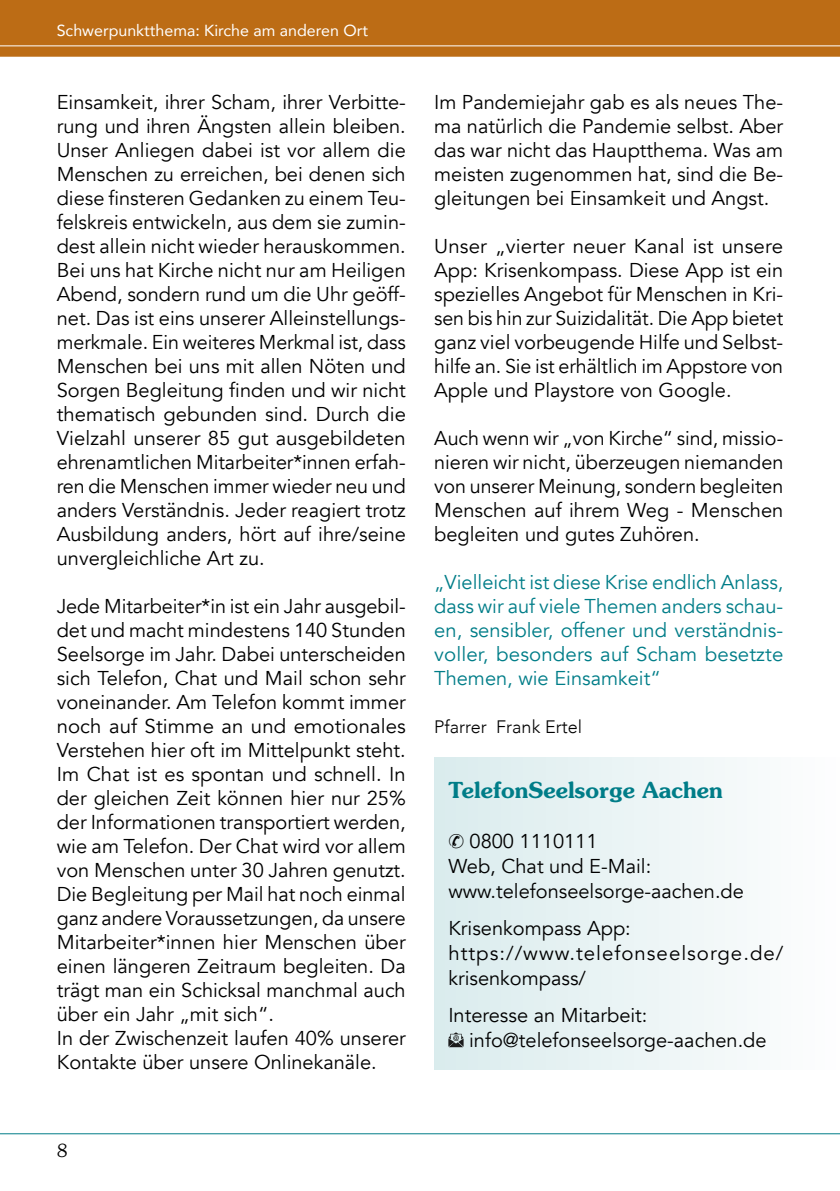
<style>
.page{position:relative;width:840px;height:1191px;background:#fff}
.page>*{position:absolute;margin:0;border:0;box-sizing:border-box;transform-origin:0 0}
.t1{font:600 22px "Souvenir";color:#007d88}
.t2{font:20px/24px "Avenir";color:#000;text-align:justify}
.t3{font:20px/24px "Avenir";letter-spacing:.005em;color:#007d88;text-align:justify}
.t4{font:300 18px "Avenir";color:#000}
.t5{font:300 18px "Souvenir";color:#000}
.t6{font:16px "Avenir";color:#fff}
</style>
<div class="page">
<div style="left:0;top:0;width:839px;height:57px;background:#bc6c15"></div>
<hr style="left:0;top:45px;width:839px;height:1px;background:#fff">
<hr style="left:0;top:1133px;width:839px;height:1px;background:#007d88">
<div style="left:434px;top:757px;width:405px;height:312px;background:linear-gradient(to right,#daeced,#fefefe)"></div>
<svg style="left:448px;top:1032px;width:15px;height:15px"></svg>
<p class="t6" style="left:57px;top:17px;width:313px">Schwerpunktthema: Kirche am anderen Ort</p>
<p class="t2" style="left:57px;top:91px;width:350px">Einsamkeit, ihrer Scham, ihrer Verbitte&shy;rung und ihren Ängsten allein bleiben.<br>Unser Anliegen dabei ist vor allem die Menschen zu erreichen, bei denen sich diese finsteren Gedanken zu einem Teu&shy;felskreis entwickeln, aus dem sie zumin&shy;dest allein nicht wieder herauskommen.<br>Bei uns hat Kirche nicht nur am Heiligen Abend, sondern rund um die Uhr geöff&shy;net. Das ist eins unserer Alleinstellungs&shy;merkmale. Ein weiteres Merkmal ist, dass Menschen bei uns mit allen Nöten und Sorgen Begleitung finden und wir nicht thematisch gebunden sind. Durch die Vielzahl unserer 85 gut ausgebildeten ehrenamtlichen Mitarbeiter*innen erfah&shy;ren die Menschen immer wieder neu und anders Verständnis. Jeder reagiert trotz Ausbildung anders, hört auf ihre/seine unvergleichliche Art zu.</p>
<p class="t2" style="left:57px;top:595px;width:350px;text-align:left">Jede Mitarbeiter*in ist ein Jahr ausgebil&shy;det und macht mindestens 140 Stunden Seelsorge im Jahr. Dabei unterscheiden sich Telefon, Chat und Mail schon sehr voneinander. Am Telefon kommt immer noch auf Stimme an und emotionales Verstehen hier oft im Mittelpunkt steht.<br>Im Chat ist es spontan und schnell. In der gleichen Zeit können hier nur 25% der Informationen transportiert werden, wie am Telefon. Der Chat wird vor allem von Menschen unter 30 Jahren genutzt.<br>Die Begleitung per Mail hat noch einmal ganz andere Voraussetzungen, da unsere Mitarbeiter*innen hier Menschen über einen längeren Zeitraum begleiten. Da trägt man ein Schicksal manchmal auch über ein Jahr „mit sich“.<br>In der Zwischenzeit laufen 40% unserer Kontakte über unsere Onlinekanäle.</p>
<p class="t2" style="left:434px;top:91px;width:350px">Im Pandemiejahr gab es als neues The&shy;ma natürlich die Pandemie selbst. Aber das war nicht das Hauptthema. Was am meisten zugenommen hat, sind die Be&shy;gleitungen bei Einsamkeit und Angst.</p>
<p class="t2" style="left:434px;top:235px;width:350px">Unser „vierter neuer Kanal ist unsere App: Krisenkompass. Diese App ist ein spezielles Angebot für Menschen in Kri&shy;sen bis hin zur Suizidalität. Die App bietet ganz viel vorbeugende Hilfe und Selbst&shy;hilfe an. Sie ist erhältlich im Appstore von Apple und Playstore von Google.</p>
<p class="t2" style="left:434px;top:427px;width:350px">Auch wenn wir „von Kirche“ sind, missio&shy;nieren wir nicht, überzeugen niemanden von unserer Meinung, sondern begleiten Menschen auf ihrem Weg - Menschen begleiten und gutes Zuhören.</p>
<p class="t3" style="left:434px;top:571px;width:350px">„Vielleicht ist diese Krise endlich Anlass, dass wir auf viele Themen anders schau&shy;en, sensibler, offener und verständnis&shy;voller, besonders auf Scham besetzte Themen, wie Einsamkeit“</p>
<p class="t4" style="left:434px;top:716px;width:149px">Pfarrer Frank Ertel</p>
<p class="t1" style="left:448px;top:776px;width:276px">TelefonSeelsorge Aachen</p>
<p class="t2" style="left:448px;top:829px;width:297px;line-height:25px;text-align:left">✆ 0800 1110111<br>Web, Chat und E-Mail: www.telefonseelsorge-aachen.de</p>
<p class="t2" style="left:448px;top:916px;width:336px;line-height:25px;text-align:left">Krisenkompass App: https://www.telefonseelsorge.de/ krisenkompass/</p>
<p class="t2" style="left:469px;top:1003px;width:299px;line-height:25px;text-indent:-21px">Interesse an Mitarbeit: info@telefonseelsorge-aachen.de</p>
<p class="t5" style="left:57px;top:1139px;width:12px">8</p>
</div>
